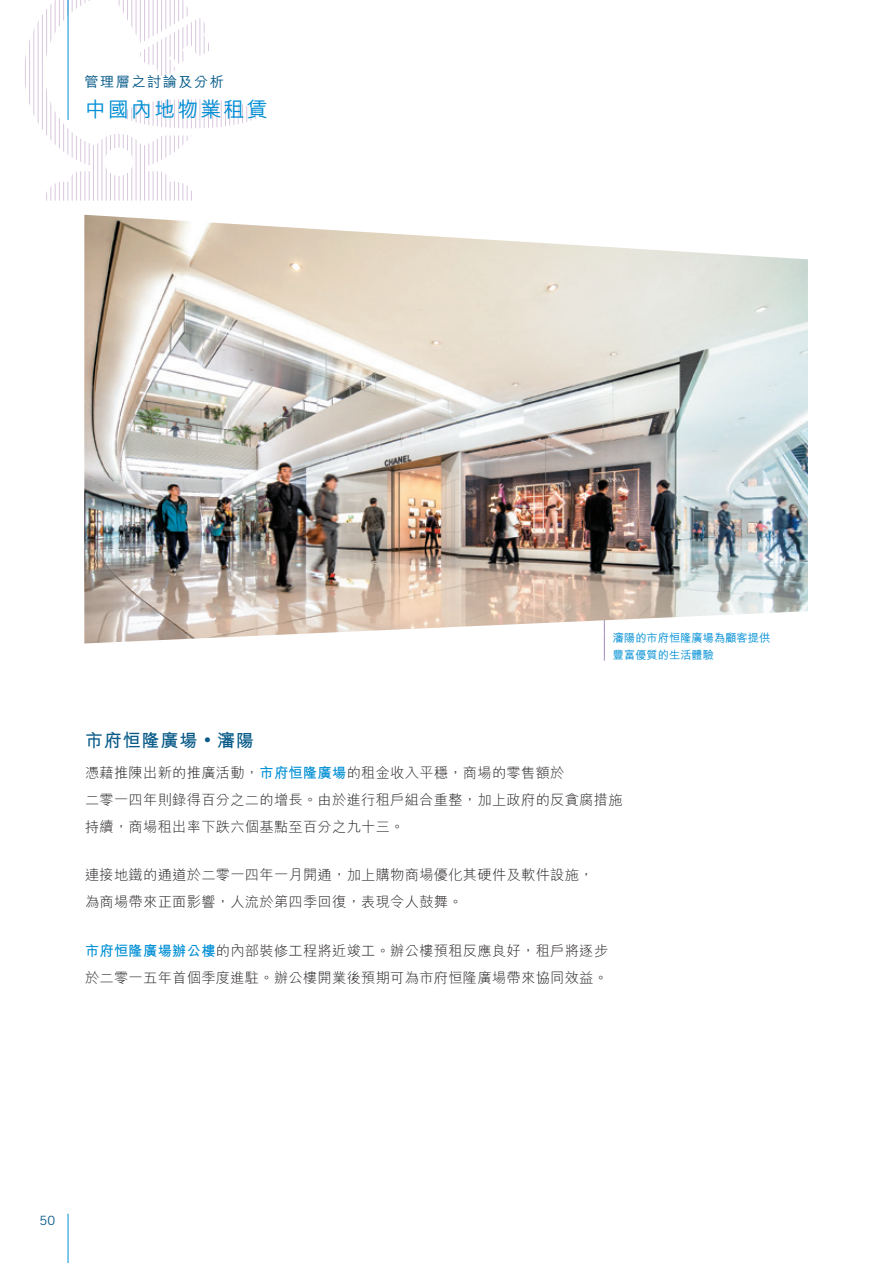
<style>
.page{position:relative;width:893px;height:1263px;background:#fff}
.page>*{position:absolute;margin:0;border:0;box-sizing:border-box;transform-origin:0 0}
.t1{font:500 21px "M Hei HK";letter-spacing:.1em;color:#008fd5}
.t2{font:700 18px "M Hei HK";letter-spacing:.05em;color:#075a88}
.t3{font:300 14.25px/27px "M Hei HK";letter-spacing:.02em;color:#231f20}
.t4{font:500 14.25px "M Hei HK";letter-spacing:.1em;color:#075a88}
.t5{font:12.75px "Trade Gothic LT Std";color:#075a88}
.t6{font:500 11.25px/16.5px "M Hei HK";color:#008fd5}
.s1{font-size:13.5px}
.s2{font-weight:700;color:#008fd5}
</style>
<div class="page">
<hr style="left:25px;top:0;width:1px;height:201px;background:#874d99">
<hr style="left:29px;top:0;width:1px;height:201px;background:#874d99">
<hr style="left:33px;top:0;width:1px;height:201px;background:#874d99">
<hr style="left:38px;top:0;width:1px;height:201px;background:#874d99">
<hr style="left:42px;top:0;width:1px;height:201px;background:#874d99">
<hr style="left:46px;top:0;width:1px;height:201px;background:#874d99">
<hr style="left:50px;top:0;width:1px;height:201px;background:#874d99">
<hr style="left:55px;top:0;width:1px;height:201px;background:#874d99">
<hr style="left:59px;top:0;width:1px;height:201px;background:#874d99">
<hr style="left:63px;top:0;width:1px;height:201px;background:#874d99">
<hr style="left:67px;top:0;width:1px;height:201px;background:#874d99">
<hr style="left:72px;top:0;width:1px;height:201px;background:#874d99">
<hr style="left:76px;top:0;width:1px;height:201px;background:#874d99">
<hr style="left:80px;top:0;width:1px;height:201px;background:#874d99">
<hr style="left:84px;top:0;width:1px;height:201px;background:#874d99">
<hr style="left:89px;top:0;width:1px;height:201px;background:#874d99">
<hr style="left:93px;top:0;width:1px;height:201px;background:#874d99">
<hr style="left:97px;top:0;width:1px;height:201px;background:#874d99">
<hr style="left:102px;top:0;width:1px;height:201px;background:#874d99">
<hr style="left:106px;top:0;width:1px;height:201px;background:#874d99">
<hr style="left:110px;top:0;width:1px;height:201px;background:#874d99">
<hr style="left:114px;top:0;width:1px;height:201px;background:#874d99">
<hr style="left:119px;top:0;width:1px;height:201px;background:#874d99">
<hr style="left:123px;top:0;width:1px;height:201px;background:#874d99">
<hr style="left:127px;top:0;width:1px;height:201px;background:#874d99">
<hr style="left:131px;top:0;width:1px;height:201px;background:#874d99">
<hr style="left:136px;top:0;width:1px;height:201px;background:#874d99">
<hr style="left:140px;top:0;width:1px;height:201px;background:#874d99">
<hr style="left:144px;top:0;width:1px;height:201px;background:#874d99">
<hr style="left:148px;top:0;width:1px;height:201px;background:#874d99">
<hr style="left:153px;top:0;width:1px;height:201px;background:#874d99">
<hr style="left:157px;top:0;width:1px;height:201px;background:#874d99">
<hr style="left:161px;top:0;width:1px;height:201px;background:#874d99">
<hr style="left:165px;top:0;width:1px;height:201px;background:#874d99">
<hr style="left:170px;top:0;width:1px;height:201px;background:#874d99">
<hr style="left:174px;top:0;width:1px;height:201px;background:#874d99">
<hr style="left:178px;top:0;width:1px;height:201px;background:#874d99">
<hr style="left:182px;top:0;width:1px;height:201px;background:#874d99">
<hr style="left:187px;top:0;width:1px;height:201px;background:#874d99">
<hr style="left:191px;top:0;width:1px;height:201px;background:#874d99">
<hr style="left:195px;top:0;width:1px;height:201px;background:#874d99">
<hr style="left:199px;top:0;width:1px;height:201px;background:#874d99">
<hr style="left:204px;top:0;width:1px;height:201px;background:#874d99">
<hr style="left:208px;top:0;width:1px;height:201px;background:#874d99">
<hr style="left:212px;top:0;width:1px;height:201px;background:#874d99">
<hr style="left:216px;top:0;width:1px;height:201px;background:#874d99">
<hr style="left:221px;top:0;width:1px;height:201px;background:#874d99">
<hr style="left:225px;top:0;width:1px;height:201px;background:#874d99">
<hr style="left:229px;top:0;width:1px;height:201px;background:#874d99">
<hr style="left:234px;top:0;width:1px;height:201px;background:#874d99">
<hr style="left:238px;top:0;width:1px;height:201px;background:#874d99">
<hr style="left:242px;top:0;width:1px;height:201px;background:#874d99">
<hr style="left:246px;top:0;width:1px;height:201px;background:#874d99">
<hr style="left:251px;top:0;width:1px;height:201px;background:#874d99">
<hr style="left:255px;top:0;width:1px;height:201px;background:#874d99">
<hr style="left:259px;top:0;width:1px;height:201px;background:#874d99">
<hr style="left:68px;top:1214px;width:1px;height:49px;background:#008fd5">
<hr style="left:68px;top:0;width:1px;height:120px;background:#008fd5">
<svg style="left:604px;top:643px;width:1px;height:17px"></svg>
<img style="left:84px;top:215px;width:724px;height:428px">
<p class="t4" style="left:84px;top:71px;width:141px">管理層之討論及分析</p>
<h1 class="t1" style="left:85px;top:94px;width:184px">中國內地物業租賃</h1>
<p class="t6" style="left:613px;top:629px;width:159px">瀋陽的市府恒隆廣場為顧客提供豐富優質的生活體驗</p>
<p class="t2" style="left:85px;top:727px;width:170px">市府恒隆廣場 <span class="s1">‧</span> 瀋陽</p>
<p class="t3" style="left:85px;top:759px;width:539px">憑藉推陳出新的推廣活動，<span class="s2">市府恒隆廣場</span>的租金收入平穩，商場的零售額於<br>二零一四年則錄得百分之二的增長。由於進行租戶組合重整，加上政府的反貪腐措施持續，商場租出率下跌六個基點至百分之九十三。</p>
<p class="t3" style="left:85px;top:861px;width:510px">連接地鐵的通道於二零一四年一月開通，加上購物商場優化其硬件及軟件設施，為商場帶來正面影響，人流於第四季回復，表現令人鼓舞。</p>
<p class="t3" style="left:85px;top:937px;width:524px"><span class="s2">市府恒隆廣場辦公樓</span>的內部裝修工程將近竣工。辦公樓預租反應良好，租戶將逐步於二零一五年首個季度進駐。辦公樓開業後預期可為市府恒隆廣場帶來協同效益。</p>
<p class="t5" style="left:40px;top:1212px;width:17px">50</p>
</div>
